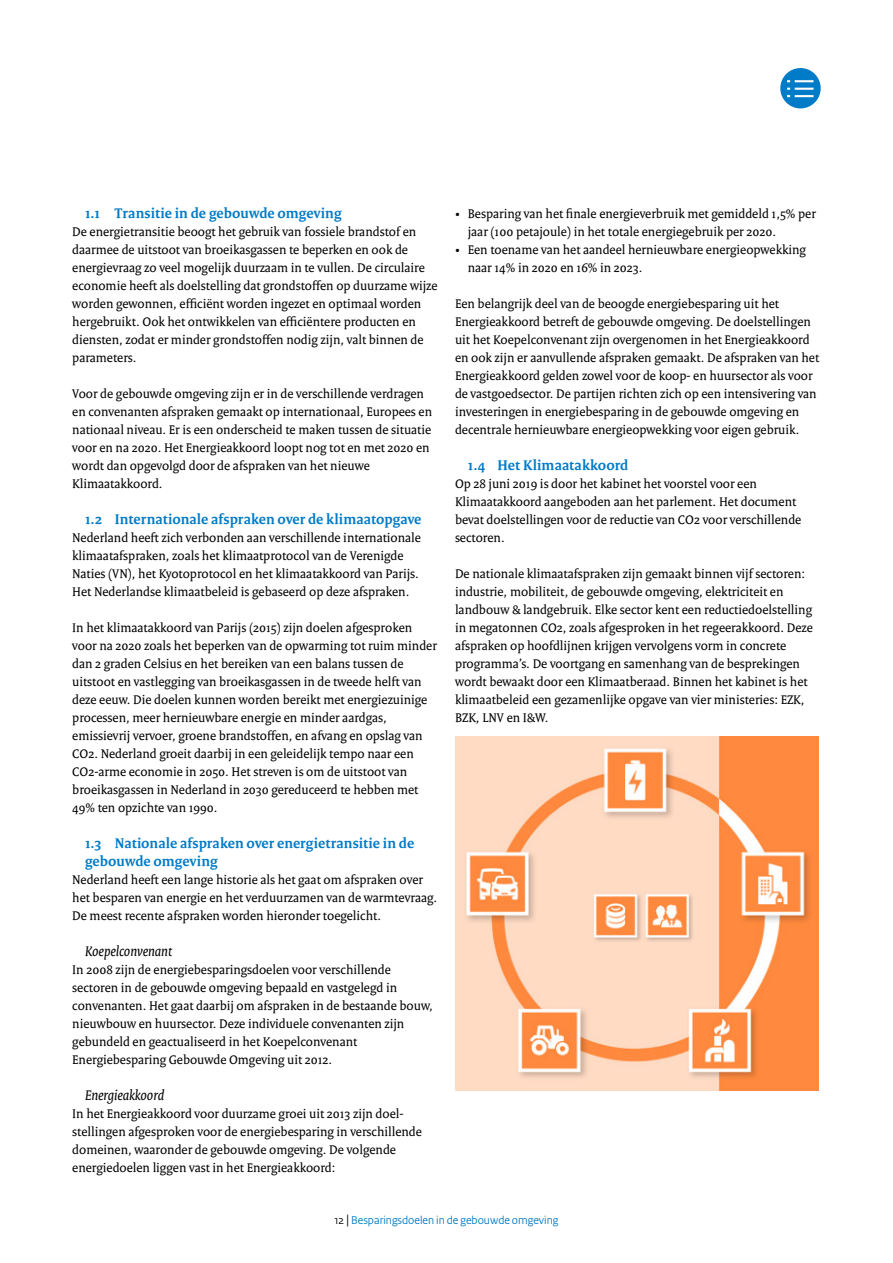
<style>
.page{position:relative;width:893px;height:1263px;background:#fff}
.page>*{position:absolute;margin:0;border:0;box-sizing:border-box;transform-origin:0 0}
._04_RVO_Paragraafkop{font:700 15px/18px "Rijksoverheid Serif";letter-spacing:.005em;color:#007bc7}
._06_RVO_Alineakop{font:italic 15px "Rijksoverheid Serif";color:#000}
._10_RVO_Broodtekst{font:13.5px/18px "Rijksoverheid Serif";color:#000}
.t1{font:12px "Rijksoverheid Sans Heading";color:#007bc7}
.s1{font-weight:700}
.s2{color:#000}
.s3{font-size:14.25px;color:#000}
</style>
<div class="page">
<div style="left:780px;top:68px;width:41px;height:40px;background:#007bc7;border-radius:50%"></div>
<svg style="left:787px;top:80px;width:26px;height:2px"></svg>
<svg style="left:787px;top:88px;width:26px;height:9px"></svg>
<img style="left:455px;top:737px;width:364px;height:354px">
<h2 class="_04_RVO_Paragraafkop" style="left:85px;top:204px;width:258px">1.1 Transitie in de gebouwde omgeving</h2>
<p class="_10_RVO_Broodtekst" style="left:72px;top:222px;width:367px">De energietransitie beoogt het gebruik van fossiele brandstof en daarmee de uitstoot van broeikasgassen te beperken en ook de energievraag zo veel mogelijk duurzaam in te vullen. De circulaire economie heeft als doelstelling dat grondstoffen op duurzame wijze worden gewonnen, efficiënt worden ingezet en optimaal worden hergebruikt. Ook het ontwikkelen van efficiëntere producten en diensten, zodat er minder grondstoffen nodig zijn, valt binnen de parameters.</p>
<p class="_10_RVO_Broodtekst" style="left:72px;top:384px;width:361px">Voor de gebouwde omgeving zijn er in de verschillende verdragen en convenanten afspraken gemaakt op internationaal, Europees en nationaal niveau. Er is een onderscheid te maken tussen de situatie voor en na 2020. Het Energieakkoord loopt nog tot en met 2020 en wordt dan opgevolgd door de afspraken van het nieuwe Klimaatakkoord.</p>
<h2 class="_04_RVO_Paragraafkop" style="left:85px;top:510px;width:338px">1.2 Internationale afspraken over de klimaatopgave</h2>
<p class="_10_RVO_Broodtekst" style="left:72px;top:528px;width:350px">Nederland heeft zich verbonden aan verschillende internationale klimaatafspraken, zoals het klimaatprotocol van de Verenigde Naties (VN), het Kyotoprotocol en het klimaatakkoord van Parijs.<br>Het Nederlandse klimaatbeleid is gebaseerd op deze afspraken.</p>
<p class="_10_RVO_Broodtekst" style="left:72px;top:618px;width:366px">In het klimaatakkoord van Parijs (2015) zijn doelen afgesproken voor na 2020 zoals het beperken van de opwarming tot ruim minder dan 2 graden Celsius en het bereiken van een balans tussen de uitstoot en vastlegging van broeikasgassen in de tweede helft van deze eeuw. Die doelen kunnen worden bereikt met energiezuinige processen, meer hernieuwbare energie en minder aardgas, emissievrij vervoer, groene brandstoffen, en afvang en opslag van CO2. Nederland groeit daarbij in een geleidelijk tempo naar een CO2-arme economie in 2050. Het streven is om de uitstoot van broeikasgassen in Nederland in 2030 gereduceerd te hebben met 49% ten opzichte van 1990.</p>
<h2 class="_04_RVO_Paragraafkop" style="left:85px;top:834px;width:331px">1.3 Nationale afspraken over energietransitie in de gebouwde omgeving</h2>
<p class="_10_RVO_Broodtekst" style="left:72px;top:870px;width:367px">Nederland heeft een lange historie als het gaat om afspraken over het besparen van energie en het verduurzamen van de warmtevraag.</p>
<p class="_10_RVO_Broodtekst" style="left:72px;top:906px;width:311px">De meest recente afspraken worden hieronder toegelicht.</p>
<h3 class="_06_RVO_Alineakop" style="left:85px;top:942px;width:88px">Koepelconvenant</h3>
<p class="_10_RVO_Broodtekst" style="left:72px;top:960px;width:362px">In 2008 zijn de energiebesparingsdoelen voor verschillende sectoren in de gebouwde omgeving bepaald en vastgelegd in convenanten. Het gaat daarbij om afspraken in de bestaande bouw, nieuwbouw en huursector. Deze individuele convenanten zijn gebundeld en geactualiseerd in het Koepelconvenant Energiebesparing Gebouwde Omgeving uit 2012.</p>
<h3 class="_06_RVO_Alineakop" style="left:85px;top:1086px;width:81px">Energieakkoord</h3>
<p class="_10_RVO_Broodtekst" style="left:72px;top:1104px;width:351px">In het Energieakkoord voor duurzame groei uit 2013 zijn doel&shy;stellingen afgesproken voor de energiebesparing in verschillende domeinen, waaronder de gebouwde omgeving. De volgende energiedoelen liggen vast in het Energieakkoord:</p>
<p class="_10_RVO_Broodtekst" style="left:468px;top:204px;width:350px;text-indent:-13px"><span class="s1">•</span> Besparing van het finale energieverbruik met gemiddeld 1,5% per jaar (100 petajoule) in het totale energiegebruik per 2020.</p>
<p class="_10_RVO_Broodtekst" style="left:468px;top:240px;width:340px;text-indent:-13px"><span class="s1">•</span> Een toename van het aandeel hernieuwbare energieopwekking naar 14% in 2020 en 16% in 2023.</p>
<p class="_10_RVO_Broodtekst" style="left:455px;top:294px;width:366px">Een belangrijk deel van de beoogde energiebesparing uit het Energieakkoord betreft de gebouwde omgeving. De doelstellingen uit het Koepelconvenant zijn overgenomen in het Energieakkoord en ook zijn er aanvullende afspraken gemaakt. De afspraken van het Energieakkoord gelden zowel voor de koop- en huursector als voor de vastgoedsector. De partijen richten zich op een intensivering van investeringen in energiebesparing in de gebouwde omgeving en decentrale hernieuwbare energieopwekking voor eigen gebruik.</p>
<h2 class="_04_RVO_Paragraafkop" style="left:468px;top:456px;width:162px">1.4 Het Klimaatakkoord</h2>
<p class="_10_RVO_Broodtekst" style="left:455px;top:474px;width:348px">Op 28 juni 2019 is door het kabinet het voorstel voor een Klimaatakkoord aangeboden aan het parlement. Het document bevat doelstellingen voor de reductie van CO2 voor verschillende sectoren.</p>
<p class="_10_RVO_Broodtekst" style="left:455px;top:564px;width:359px">De nationale klimaatafspraken zijn gemaakt binnen vijf sectoren: industrie, mobiliteit, de gebouwde omgeving, elektriciteit en landbouw &amp; landgebruik. Elke sector kent een reductiedoelstelling in megatonnen CO2, zoals afgesproken in het regeerakkoord. Deze afspraken op hoofdlijnen krijgen vervolgens vorm in concrete programma’s. De voortgang en samenhang van de besprekingen wordt bewaakt door een Klimaatberaad. Binnen het kabinet is het klimaatbeleid een gezamenlijke opgave van vier ministeries: EZK, BZK, LNV en I&amp;W.</p>
<p class="t1" style="left:334px;top:1213px;width:226px"><span class="s2">12</span> <span class="s3">|</span> Besparingsdoelen in de gebouwde omgeving</p>
</div>
